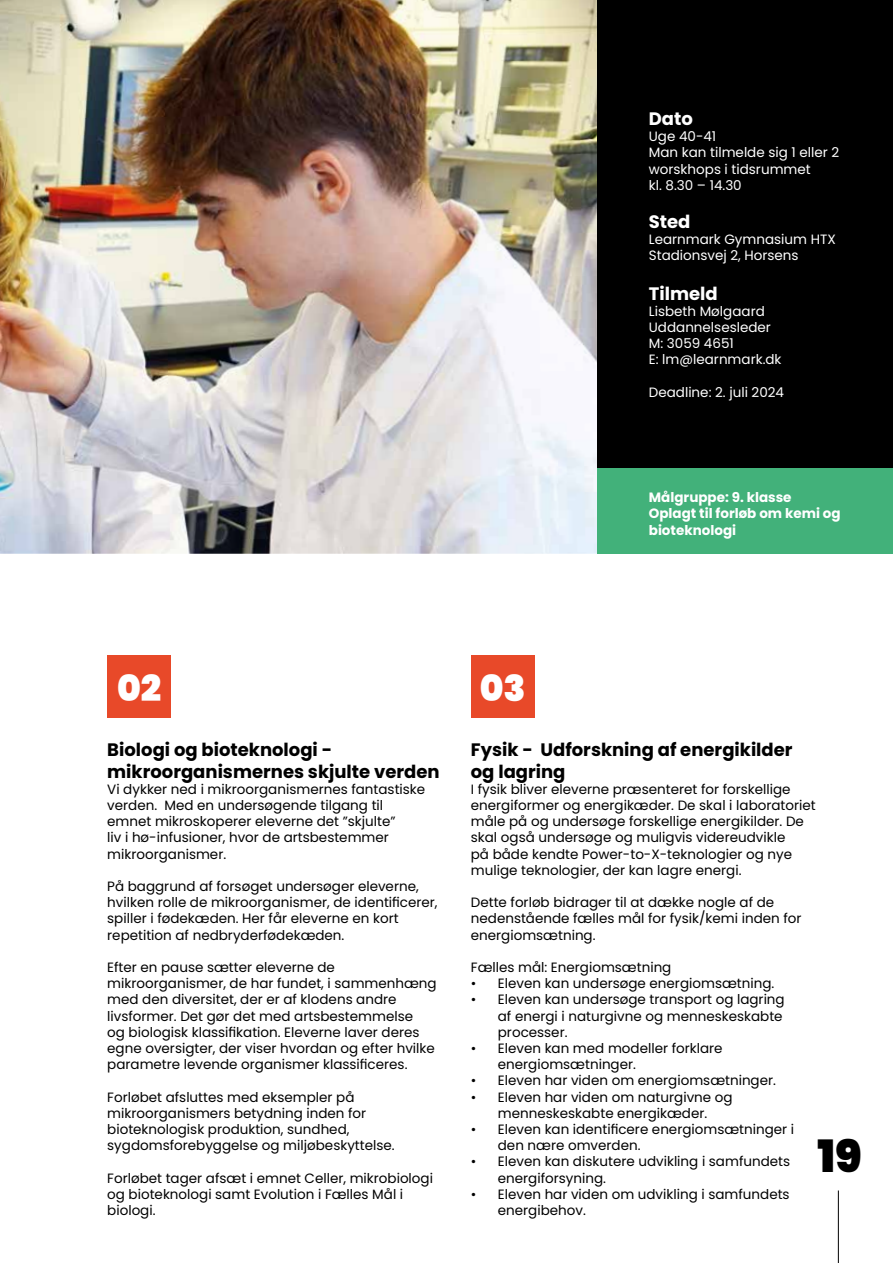
<style>
.page{position:relative;width:893px;height:1263px;background:#fff}
.page>*{position:absolute;margin:0;border:0;box-sizing:border-box;transform-origin:0 0}
.t1{font:900 44.55px "Poppins";color:#000}
.t2{font:900 36px "Poppins";color:#fff}
.t3{font:700 18px/21.6px "Poppins";color:#000}
.t4{font:700 18px "Poppins";color:#fff}
.t5{font:13.5px/16.2px "Poppins";color:#000}
.t6{font:13.5px/16.2px "Poppins";color:#fff}
.t7{font:700 13.5px/16.2px "Poppins";color:#fff}
</style>
<div class="page">
<img style="left:0;top:0;width:598px;height:554px">
<div style="left:598px;top:0;width:295px;height:554px;background:#000"></div>
<div style="left:598px;top:469px;width:295px;height:85px;background:#42b17a"></div>
<hr style="left:838px;top:1190px;width:1px;height:73px;background:#000">
<div style="left:107px;top:655px;width:64px;height:63px;background:#e84929"></div>
<div style="left:471px;top:655px;width:64px;height:63px;background:#e84929"></div>
<h3 class="t4" style="left:649px;top:108px;width:46px">Dato</h3>
<p class="t6" style="left:649px;top:128px;width:192px">Uge 40-41<br>Man kan tilmelde sig 1 eller 2 worskhops i tidsrummet<br>kl. 8.30 – 14.30</p>
<h3 class="t4" style="left:649px;top:211px;width:43px">Sted</h3>
<p class="t6" style="left:649px;top:231px;width:188px">Learnmark Gymnasium HTX<br>Stadionsvej 2, Horsens</p>
<h3 class="t4" style="left:649px;top:283px;width:70px">Tilmeld</h3>
<p class="t6" style="left:649px;top:303px;width:134px">Lisbeth Mølgaard<br>Uddannelsesleder<br>M: 3059 4651<br>E: lm@learnmark.dk</p>
<p class="t6" style="left:649px;top:384px;width:137px">Deadline: 2. juli 2024</p>
<h2 class="t2" style="left:117px;top:667px;width:46px">02</h2>
<h2 class="t2" style="left:480px;top:667px;width:47px">03</h2>
<p class="t7" style="left:649px;top:489px;width:193px">Målgruppe: 9. klasse<br>Oplagt til forløb om kemi og bioteknologi</p>
<h3 class="t3" style="left:107px;top:739px;width:334px">Biologi og bioteknologi - mikroorganismernes skjulte verden</h3>
<p class="t5" style="left:107px;top:781px;width:320px">Vi dykker ned i mikroorganismernes fantastiske verden. Med en undersøgende tilgang til emnet mikroskoperer eleverne det ”skjulte”<br>liv i hø-infusioner, hvor de artsbestemmer mikroorganismer.</p>
<p class="t5" style="left:107px;top:878px;width:332px">På baggrund af forsøget undersøger eleverne, hvilken rolle de mikroorganismer, de identificerer, spiller i fødekæden. Her får eleverne en kort repetition af nedbryderfødekæden.</p>
<p class="t5" style="left:107px;top:959px;width:331px">Efter en pause sætter eleverne de mikroorganismer, de har fundet, i sammenhæng med den diversitet, der er af klodens andre livsformer. Det gør det med artsbestemmelse<br>og biologisk klassifikation. Eleverne laver deres egne oversigter, der viser hvordan og efter hvilke parametre levende organismer klassificeres.</p>
<p class="t5" style="left:107px;top:1089px;width:289px">Forløbet afsluttes med eksempler på mikroorganismers betydning inden for bioteknologisk produktion, sundhed, sygdomsforebyggelse og miljøbeskyttelse.</p>
<p class="t5" style="left:107px;top:1170px;width:327px">Forløbet tager afsæt i emnet Celler, mikrobiologi og bioteknologi samt Evolution i Fælles Mål i biologi.</p>
<h3 class="t3" style="left:471px;top:739px;width:323px">Fysik - Udforskning af energikilder og lagring</h3>
<p class="t5" style="left:471px;top:781px;width:346px">I fysik bliver eleverne præsenteret for forskellige energiformer og energikæder. De skal i laboratoriet måle på og undersøge forskellige energikilder. De skal også undersøge og muligvis videreudvikle<br>på både kendte Power-to-X-teknologier og nye mulige teknologier, der kan lagre energi.</p>
<p class="t5" style="left:471px;top:894px;width:332px">Dette forløb bidrager til at dække nogle af de nedenstående fælles mål for fysik/kemi inden for energiomsætning.</p>
<p class="t5" style="left:471px;top:959px;width:202px">Fælles mål: Energiomsætning</p>
<p class="t5" style="left:471px;top:975px;width:305px">• Eleven kan undersøge energiomsætning.</p>
<p class="t5" style="left:498px;top:992px;width:288px;text-indent:-27px">• Eleven kan undersøge transport og lagring af energi i naturgivne og menneskeskabte processer.</p>
<p class="t5" style="left:498px;top:1040px;width:226px;text-indent:-27px">• Eleven kan med modeller forklare energiomsætninger.</p>
<p class="t5" style="left:471px;top:1073px;width:307px">• Eleven har viden om energiomsætninger.</p>
<p class="t5" style="left:471px;top:1089px;width:263px;text-align:center">• Eleven har viden om naturgivne og menneskeskabte energikæder.</p>
<p class="t5" style="left:498px;top:1121px;width:298px;text-indent:-27px">• Eleven kan identificere energiomsætninger i den nære omverden.</p>
<p class="t5" style="left:498px;top:1154px;width:294px;text-indent:-27px">• Eleven kan diskutere udvikling i samfundets energiforsyning.</p>
<p class="t5" style="left:498px;top:1186px;width:293px;text-indent:-27px">• Eleven har viden om udvikling i samfundets energibehov.</p>
<h1 class="t1" style="left:817px;top:1130px;width:46px">19</h1>
</div>
